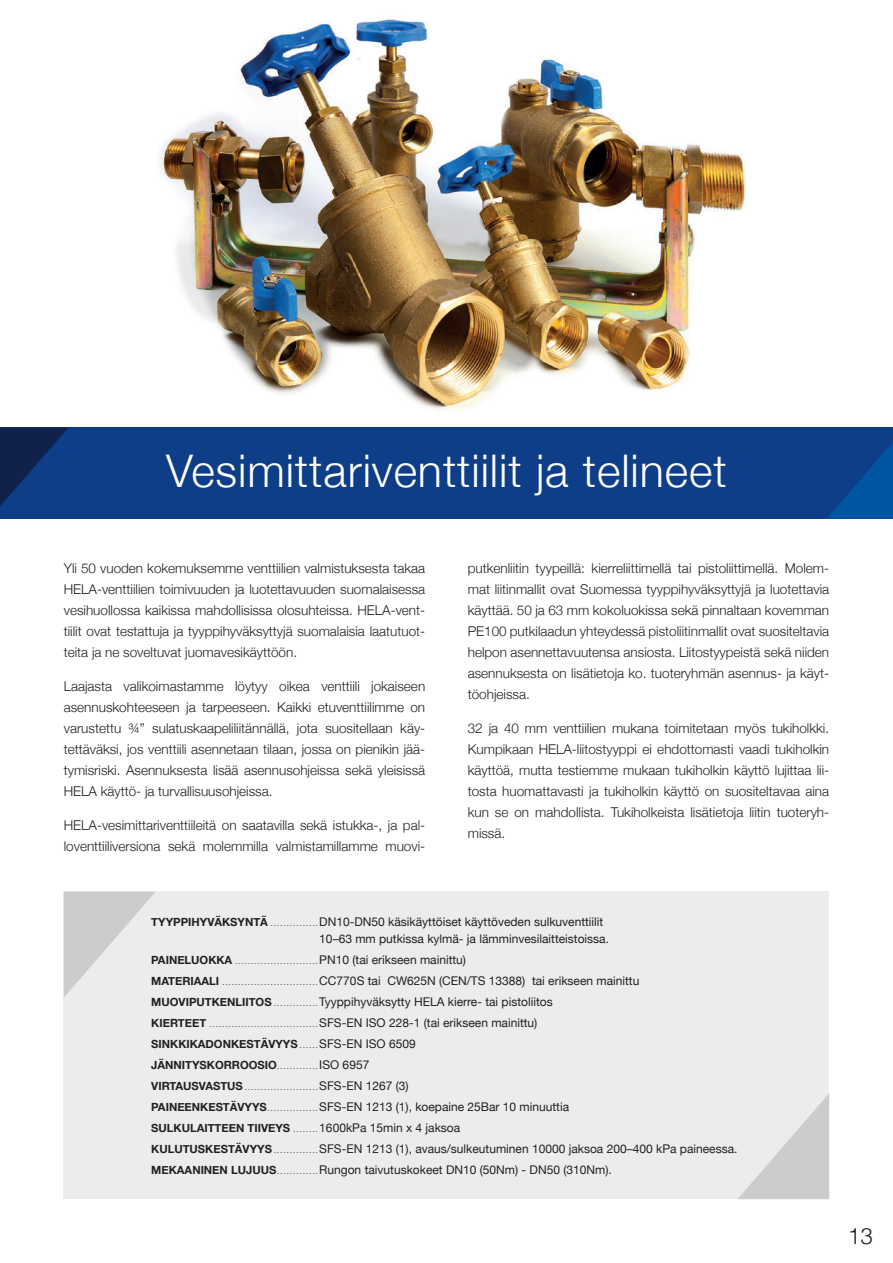
<style>
.page{position:relative;width:893px;height:1263px;background:#fff}
.page>*{position:absolute;margin:0;border:0;box-sizing:border-box;transform-origin:0 0}
.t1{font:300 45px "Helvetica Neue";letter-spacing:.02em;color:#fff}
.t2{font:300 22.5px "Helvetica";color:#231f20}
.t3{font:300 13.5px/21px "Helvetica Neue";color:#231f20;text-align:justify}
.t4{font:12px/21px "Helvetica Neue";color:#231f20}
.t5{font:700 11.25px/21px "Helvetica Neue";color:#231f20}
.t6{font:9px "Helvetica Neue";color:#57585a}
.s1{font-weight:700;font-size:11.25px}
.s2{font-size:9px;color:#57585a}
.s3{font-weight:700;font-size:11.25px;color:#231f20}
.s4{font-size:12px;color:#231f20}
.s5{font-weight:400;font-size:9px;color:#57585a}
.s6{font-weight:400;font-size:12px}
</style>
<div class="page">
<img style="left:159px;top:19px;width:586px;height:392px">
<div style="left:64px;top:892px;width:765px;height:307px;background:#ececed"></div>
<svg style="left:738px;top:1094px;width:91px;height:105px"></svg>
<svg style="left:64px;top:892px;width:91px;height:105px"></svg>
<div style="left:0;top:427px;width:893px;height:92px;background:#0e3e88"></div>
<svg style="left:0;top:427px;width:69px;height:79px"></svg>
<svg style="left:827px;top:443px;width:66px;height:76px"></svg>
<h1 class="t1" style="left:166px;top:435px;width:562px">Vesimittariventtiilit ja telineet</h1>
<p class="t3" style="left:64px;top:557px;width:363px">Yli 50 vuoden kokemuksemme venttiilien valmistuksesta takaa HELA-venttiilien toimivuuden ja luotettavuuden suomalaisessa vesihuollossa kaikissa mahdollisissa olosuhteissa. HELA-vent&shy;tiilit ovat testattuja ja tyyppihyväksyttyjä suomalaisia laatutuot&shy;teita ja ne soveltuvat juomavesikäyttöön.</p>
<p class="t3" style="left:64px;top:674px;width:363px">Laajasta valikoimastamme löytyy oikea venttiili jokaiseen asennuskohteeseen ja tarpeeseen. Kaikki etuventtiilimme on varustettu ¾” sulatuskaapeliliitännällä, jota suositellaan käy&shy;tettäväksi, jos venttiili asennetaan tilaan, jossa on pienikin jää&shy;tymisriski. Asennuksesta lisää asennusohjeissa sekä yleisissä HELA käyttö- ja turvallisuusohjeissa.</p>
<p class="t3" style="left:64px;top:813px;width:363px">HELA-vesimittariventtiileitä on saatavilla sekä istukka-, ja pal&shy;loventtiiliversiona sekä molemmilla valmistamillamme muovi-</p>
<p class="t3" style="left:468px;top:557px;width:363px">putkenliitin tyypeillä: kierreliittimellä tai pistoliittimellä. Molem&shy;mat liitinmallit ovat Suomessa tyyppihyväksyttyjä ja luotettavia käyttää. 50 ja 63 mm kokoluokissa sekä pinnaltaan kovemman PE100 putkilaadun yhteydessä pistoliitinmallit ovat suositeltavia helpon asennettavuutensa ansiosta. Liitostyypeistä sekä niiden asennuksesta on lisätietoja ko. tuoteryhmän asennus- ja käyt&shy;töohjeissa.</p>
<p class="t3" style="left:468px;top:717px;width:363px">32 ja 40 mm venttiilien mukana toimitetaan myös tukiholkki.<br>Kumpikaan HELA-liitostyyppi ei ehdottomasti vaadi tukiholkin käyttöä, mutta testiemme mukaan tukiholkin käyttö lujittaa lii&shy;tosta huomattavasti ja tukiholkin käyttö on suositeltavaa aina kun se on mahdollista. Tukiholkeista lisätietoja liitin tuoteryh&shy;missä.</p>
<p class="t4" style="left:319px;top:914px;width:291px;line-height:16.5px;text-indent:-168px"><span class="s1">TYYPPIHYVÄKSYNTÄ</span> <span class="s2">...............</span>DN10-DN50 käsikäyttöiset käyttöveden sulkuventtiilit<br>10–63 mm putkissa kylmä- ja lämminvesilaitteistoissa.</p>
<p class="t6" style="left:151px;top:954px;width:316px"><span class="s3">PAINELUOKKA</span> ..........................<span class="s4">PN10 (tai erikseen mainittu)</span></p>
<p class="t4" style="left:151px;top:970px;width:490px"><span class="s1">MATERIAALI</span> <span class="s2">..............................</span>CC770S tai CW625N (CEN/TS 13388) tai erikseen mainittu<br><span class="s1">MUOVIPUTKENLIITOS</span> <span class="s2">..............</span>Tyyppihyväksytty HELA kierre- tai pistoliitos<br><span class="s1">KIERTEET</span> <span class="s2">..................................</span>SFS-EN ISO 228-1 (tai erikseen mainittu)</p>
<p class="t5" style="left:151px;top:1033px;width:266px">SINKKIKADONKESTÄVYYS <span class="s5">......</span><span class="s6">SFS-EN ISO 6509<br></span>JÄNNITYSKORROOSIO <span class="s5">.............</span><span class="s6">ISO 6957</span></p>
<p class="t6" style="left:151px;top:1080px;width:259px"><span class="s3">VIRTAUSVASTUS</span> .......................<span class="s4">SFS-EN 1267 (3)</span></p>
<p class="t4" style="left:151px;top:1096px;width:419px"><span class="s1">PAINEENKESTÄVYYS</span> <span class="s2">................</span>SFS-EN 1213 (1), koepaine 25Bar 10 minuuttia</p>
<p class="t5" style="left:151px;top:1117px;width:310px">SULKULAITTEEN TIIVEYS <span class="s5">........</span><span class="s6">1600kPa 15min x 4 jaksoa</span></p>
<p class="t4" style="left:151px;top:1138px;width:588px"><span class="s1">KULUTUSKESTÄVYYS</span> <span class="s2">..............</span>SFS-EN 1213 (1), avaus/sulkeutuminen 10000 jaksoa 200–400 kPa paineessa.<br><span class="s1">MEKAANINEN LUJUUS</span> <span class="s2">.............</span>Rungon taivutuskokeet DN10 (50Nm) - DN50 (310Nm).</p>
<h2 class="t2" style="left:848px;top:1217px;width:27px">13</h2>
</div>
